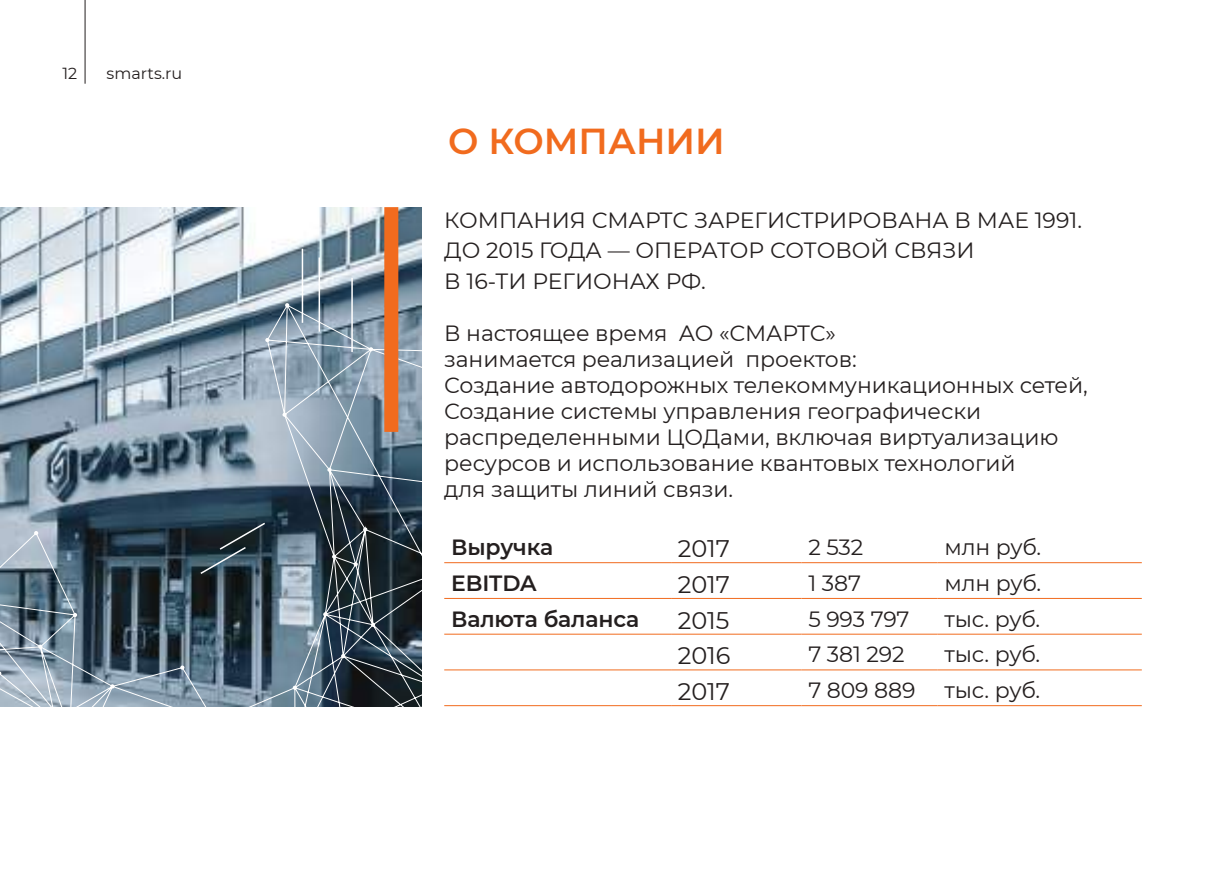
<style>
.page{position:relative;width:1208px;height:874px;background:#fff}
.page>*{position:absolute;margin:0;border:0;box-sizing:border-box;transform-origin:0 0}
.t1{font:600 36px "Montserrat";color:#f16b1e}
.t2{font:24px "Montserrat";color:#241f1f}
.t3{font:22px/26px "Montserrat";letter-spacing:-.005em;color:#241f1f}
.t4{font:600 22px "Montserrat";letter-spacing:-.005em;color:#241f1f}
.t5{font:16px "Montserrat";color:#241f1f}
</style>
<div class="page">
<hr style="left:85px;top:0;width:1px;height:84px;background:#241f1f">
<img style="left:0;top:207px;width:421px;height:44px">
<hr style="left:444px;top:562px;width:227px;height:1px;background:#f16b1e">
<hr style="left:671px;top:562px;width:130px;height:1px;background:#f16b1e">
<hr style="left:801px;top:562px;width:136px;height:1px;background:#f16b1e">
<hr style="left:937px;top:562px;width:204px;height:1px;background:#f16b1e">
<hr style="left:444px;top:597px;width:227px;height:1px;background:#f16b1e">
<hr style="left:671px;top:597px;width:130px;height:1px;background:#f16b1e">
<hr style="left:801px;top:597px;width:136px;height:1px;background:#f16b1e">
<hr style="left:937px;top:597px;width:204px;height:1px;background:#f16b1e">
<hr style="left:444px;top:633px;width:227px;height:1px;background:#f16b1e">
<hr style="left:671px;top:633px;width:130px;height:1px;background:#f16b1e">
<hr style="left:801px;top:633px;width:136px;height:1px;background:#f16b1e">
<hr style="left:937px;top:633px;width:204px;height:1px;background:#f16b1e">
<hr style="left:444px;top:669px;width:227px;height:1px;background:#f16b1e">
<hr style="left:671px;top:669px;width:130px;height:1px;background:#f16b1e">
<hr style="left:801px;top:669px;width:136px;height:1px;background:#f16b1e">
<hr style="left:937px;top:669px;width:204px;height:1px;background:#f16b1e">
<hr style="left:444px;top:704px;width:227px;height:1px;background:#f16b1e">
<hr style="left:671px;top:704px;width:130px;height:1px;background:#f16b1e">
<hr style="left:801px;top:704px;width:136px;height:1px;background:#f16b1e">
<hr style="left:937px;top:704px;width:204px;height:1px;background:#f16b1e">
<svg style="left:0;top:251px;width:422px;height:456px;background:#6d7f8c"></svg>
<svg style="left:199px;top:248px;width:154px;height:327px;background:#798c9a"></svg>
<div style="left:384px;top:207px;width:14px;height:224px;background:#f16b1e"></div>
<p class="t5" style="left:62px;top:63px;width:16px">12</p>
<p class="t5" style="left:107px;top:63px;width:77px">smarts.ru</p>
<h1 class="t1" style="left:448px;top:116px;width:278px">О КОМПАНИИ</h1>
<p class="t3" style="left:444px;top:205px;width:639px;line-height:30px">КОМПАНИЯ СМАРТС ЗАРЕГИСТРИРОВАНА В МАЕ 1991.<br>ДО 2015 ГОДА -— ОПЕРАТОР СОТОВОЙ СВЯЗИ<br>В 16-ТИ РЕГИОНАХ РФ.</p>
<p class="t3" style="left:444px;top:319px;width:645px">В настоящее время АО «СМАРТС»<br>занимается реализацией проектов:<br>Создание автодорожных телекоммуникационных сетей, Создание системы управления географически распределенными ЦОДами, включая виртуализацию ресурсов и использование квантовых технологий<br>для защиты линий связи.</p>
<p class="t4" style="left:451px;top:531px;width:104px">Выручка</p>
<p class="t2" style="left:678px;top:531px;width:54px">2017</p>
<p class="t3" style="left:808px;top:533px;width:56px">2 532</p>
<p class="t3" style="left:944px;top:533px;width:98px">млн руб.</p>
<p class="t4" style="left:451px;top:567px;width:87px">EBITDA</p>
<p class="t2" style="left:678px;top:567px;width:54px">2017</p>
<p class="t3" style="left:808px;top:569px;width:54px">1 387</p>
<p class="t3" style="left:944px;top:569px;width:98px">млн руб.</p>
<p class="t4" style="left:451px;top:602px;width:190px">Валюта баланса</p>
<p class="t2" style="left:678px;top:603px;width:53px">2015</p>
<p class="t3" style="left:808px;top:604px;width:103px">5 993 797</p>
<p class="t3" style="left:944px;top:604px;width:97px">тыс. руб.</p>
<p class="t2" style="left:678px;top:639px;width:54px">2016</p>
<p class="t3" style="left:808px;top:640px;width:98px">7 381 292</p>
<p class="t3" style="left:944px;top:640px;width:97px">тыс. руб.</p>
<p class="t2" style="left:678px;top:674px;width:54px">2017</p>
<p class="t3" style="left:808px;top:676px;width:109px">7 809 889</p>
<p class="t3" style="left:944px;top:676px;width:97px">тыс. руб.</p>
</div>
